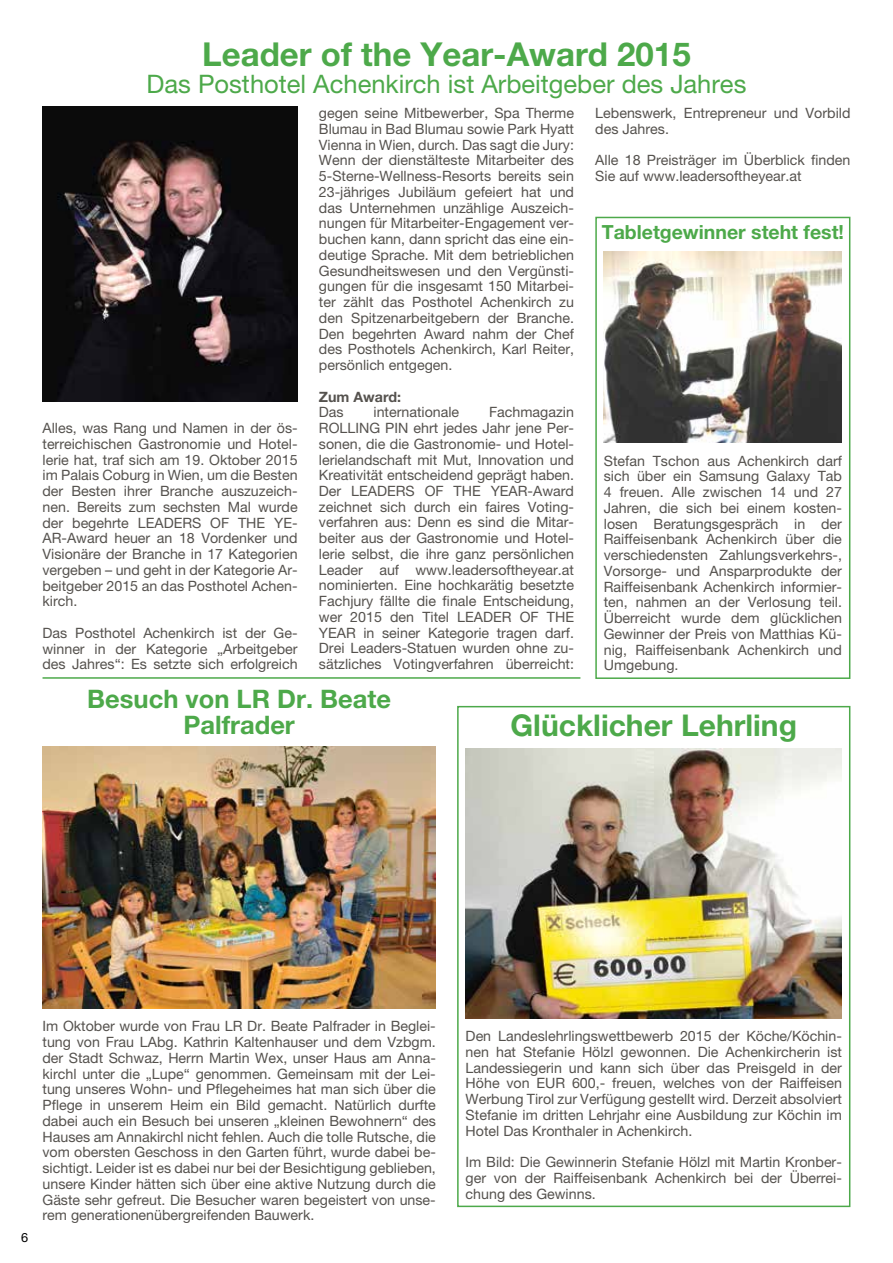
<style>
.page{position:relative;width:893px;height:1263px;background:#fff}
.page>*{position:absolute;margin:0;border:0;box-sizing:border-box;transform-origin:0 0}
.t1{font:700 33px "Helvetica Neue LT Pro";color:#4da94a}
.t2{font:700 30px "Helvetica Neue LT Pro";color:#4da94a}
.t3{font:25.5px "Helvetica Neue LT Pro";color:#4da94a}
.t4{font:700 25.5px/25.5px "Helvetica Neue LT Pro";color:#4da94a;text-align:center}
.t5{font:700 19.5px "Helvetica Neue LT Pro";color:#4da94a}
.t6{font:14.25px/15.8px "Helvetica Neue LT Pro";color:#55524e;text-align:justify}
.t7{font:700 14.25px "Helvetica Neue LT Pro";color:#55524e}
.t8{font:12.75px "Helvetica Neue LT Pro";color:#000}
</style>
<div class="page">
<img style="left:43px;top:746px;width:393px;height:262px">
<hr style="left:43px;top:677px;width:537px;height:2px;background:#4da94a">
<div style="left:595px;top:217px;width:255px;height:462px;background:#fff;border:2px solid #4da94a"></div>
<img style="left:604px;top:252px;width:238px;height:191px">
<img style="left:43px;top:107px;width:255px;height:295px">
<div style="left:457px;top:706px;width:393px;height:501px;background:#fff;border:2px solid #4da94a"></div>
<img style="left:466px;top:749px;width:376px;height:269px">
<h1 class="t1" style="left:202px;top:34px;width:490px">Leader of the Year-Award 2015</h1>
<h3 class="t3" style="left:147px;top:69px;width:601px">Das Posthotel Achenkirch ist Arbeitgeber des Jahres</h3>
<p class="t6" style="left:43px;top:420px;width:257px">Alles, was Rang und Namen in der ös&shy;terreichischen Gastronomie und Hotel&shy;lerie hat, traf sich am 19. Oktober 2015 im Palais Coburg in Wien, um die Besten der Besten ihrer Branche auszuzeich&shy;nen. Bereits zum sechsten Mal wurde der begehrte LEADERS OF THE YE-AR-Award heuer an 18 Vordenker und Visionäre der Branche in 17 Kategorien vergeben – und geht in der Kategorie Ar&shy;beitgeber 2015 an das Posthotel Achen&shy;kirch.</p>
<p class="t6" style="left:43px;top:625px;width:257px">Das Posthotel Achenkirch ist der Ge&shy;winner in der Kategorie „Arbeitgeber des Jahres“: Es setzte sich erfolgreich</p>
<p class="t6" style="left:319px;top:105px;width:257px">gegen seine Mitbewerber, Spa Therme Blumau in Bad Blumau sowie Park Hyatt Vienna in Wien, durch. Das sagt die Jury:<br>Wenn der dienstälteste Mitarbeiter des 5-Sterne-Wellness-Resorts bereits sein 23-jähriges Jubiläum gefeiert hat und das Unternehmen unzählige Auszeich&shy;nungen für Mitarbeiter-Engagement ver&shy;buchen kann, dann spricht das eine ein&shy;deutige Sprache. Mit dem betrieblichen Gesundheitswesen und den Vergünsti&shy;gungen für die insgesamt 150 Mitarbei&shy;ter zählt das Posthotel Achenkirch zu den Spitzenarbeitgebern der Branche.<br>Den begehrten Award nahm der Chef des Posthotels Achenkirch, Karl Reiter, persönlich entgegen.</p>
<p class="t7" style="left:319px;top:388px;width:84px">Zum Award:</p>
<p class="t6" style="left:319px;top:404px;width:26px">Das</p>
<p class="t6" style="left:373px;top:404px;width:87px">internationale</p>
<p class="t6" style="left:319px;top:404px;width:257px;text-indent:170px">Fachmagazin ROLLING PIN ehrt jedes Jahr jene Per&shy;sonen, die die Gastronomie- und Hotel&shy;lerielandschaft mit Mut, Innovation und Kreativität entscheidend geprägt haben.<br>Der LEADERS OF THE YEAR-Award zeichnet sich durch ein faires Voting&shy;verfahren aus: Denn es sind die Mitar&shy;beiter aus der Gastronomie und Hotel&shy;lerie selbst, die ihre ganz persönlichen Leader auf www.leadersoftheyear.at nominierten. Eine hochkarätig besetzte Fachjury fällte die finale Entscheidung, wer 2015 den Titel LEADER OF THE YEAR in seiner Kategorie tragen darf.<br>Drei Leaders-Statuen wurden ohne zu&shy;sätzliches Votingverfahren überreicht:</p>
<p class="t6" style="left:595px;top:105px;width:257px">Lebenswerk, Entrepreneur und Vorbild des Jahres.</p>
<p class="t6" style="left:595px;top:152px;width:257px">Alle 18 Preisträger im Überblick finden<br>Sie auf www.leadersoftheyear.at</p>
<h3 class="t5" style="left:602px;top:220px;width:244px">Tabletgewinner steht fest!</h3>
<p class="t6" style="left:604px;top:452px;width:240px">Stefan Tschon aus Achenkirch darf sich über ein Samsung Galaxy Tab 4 freuen. Alle zwischen 14 und 27<br>Jahren, die sich bei einem kosten&shy;losen Beratungsgespräch in der Raiffeisenbank Achenkirch über die verschiedensten Zahlungsverkehrs-, Vorsorge- und Ansparprodukte der Raiffeisenbank Achenkirch informier&shy;ten, nahmen an der Verlosung teil.<br>Überreicht wurde dem glücklichen Gewinner der Preis von Matthias Kü&shy;nig, Raiffeisenbank Achenkirch und Umgebung.</p>
<h3 class="t4" style="left:87px;top:686px;width:305px">Besuch von LR Dr. Beate<br>Palfrader</h3>
<h2 class="t2" style="left:510px;top:707px;width:288px">Glücklicher Lehrling</h2>
<p class="t8" style="left:21px;top:1229px;width:9px">6</p>
<p class="t6" style="left:43px;top:1018px;width:395px">Im Oktober wurde von Frau LR Dr. Beate Palfrader in Beglei&shy;tung von Frau LAbg. Kathrin Kaltenhauser und dem Vzbgm. der Stadt Schwaz, Herrn Martin Wex, unser Haus am Anna&shy;kirchl unter die „Lupe“ genommen. Gemeinsam mit der Lei&shy;tung unseres Wohn- und Pflegeheimes hat man sich über die Pflege in unserem Heim ein Bild gemacht. Natürlich durfte dabei auch ein Besuch bei unseren „kleinen Bewohnern“ des Hauses am Annakirchl nicht fehlen. Auch die tolle Rutsche, die vom obersten Geschoss in den Garten führt, wurde dabei be&shy;sichtigt. Leider ist es dabei nur bei der Besichtigung geblieben, unsere Kinder hätten sich über eine aktive Nutzung durch die Gäste sehr gefreut. Die Besucher waren begeistert von unse&shy;rem generationenübergreifenden Bauwerk.</p>
<p class="t6" style="left:466px;top:1028px;width:378px">Den Landeslehrlingswettbewerb 2015 der Köche/Köchin&shy;nen hat Stefanie Hölzl gewonnen. Die Achenkircherin ist Landessiegerin und kann sich über das Preisgeld in der Höhe von EUR 600,- freuen, welches von der Raiffeisen Werbung Tirol zur Verfügung gestellt wird. Derzeit absolviert Stefanie im dritten Lehrjahr eine Ausbildung zur Köchin im Hotel Das Kronthaler in Achenkirch.</p>
<p class="t6" style="left:466px;top:1154px;width:378px">Im Bild: Die Gewinnerin Stefanie Hölzl mit Martin Kronber&shy;ger von der Raiffeisenbank Achenkirch bei der Überrei&shy;chung des Gewinns.</p>
</div>
